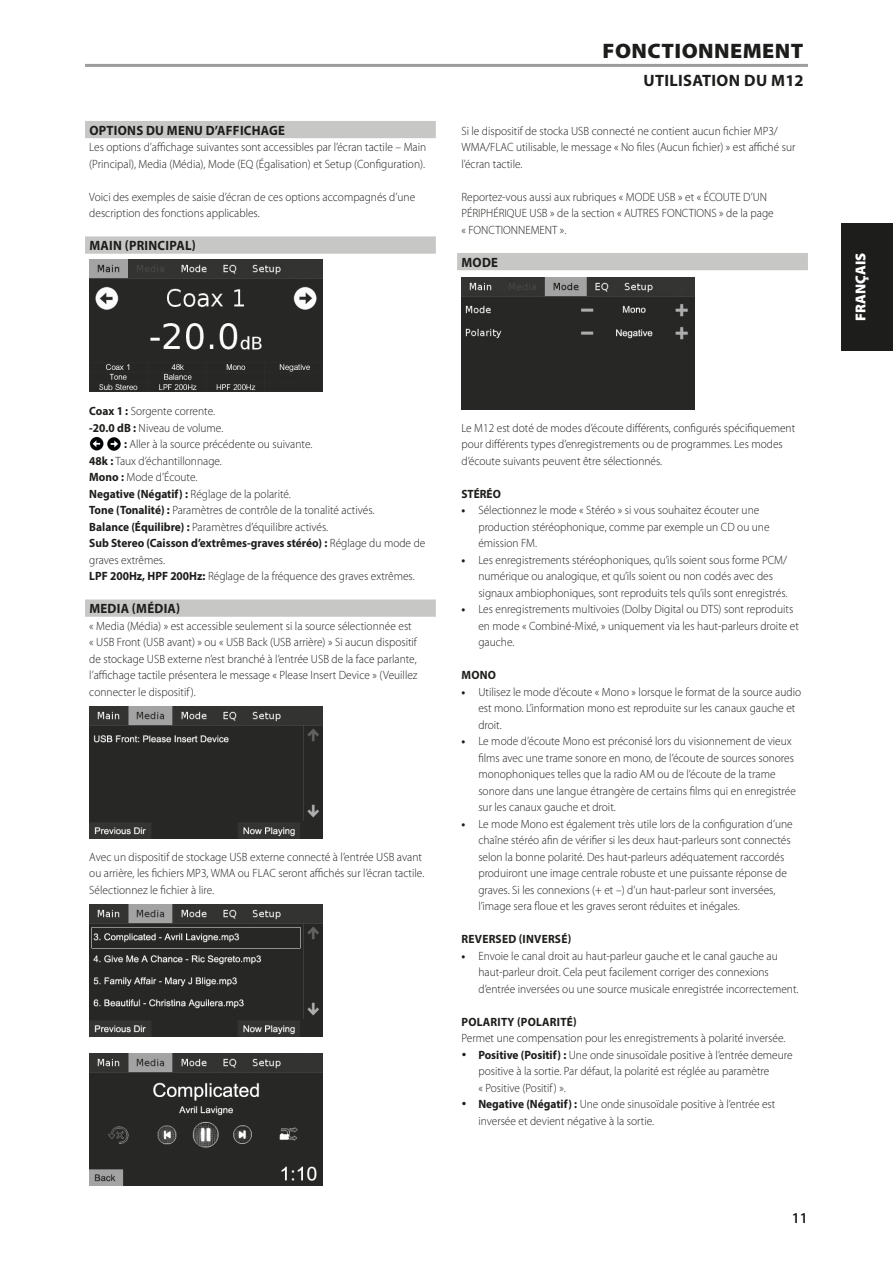
<style>
.page{position:relative;width:893px;height:1263px;background:#fff}
.page>*{position:absolute;margin:0;border:0;box-sizing:border-box;transform-origin:0 0}
.Body_copy_-_header{font:900 21px "Myriad Pro";letter-spacing:.02em;color:#1d1d1b;scale:1.05 1}
.Body_copy_-_header-2{font:700 16.5px "Myriad Pro";letter-spacing:.02em;color:#1d1d1b}
.t1{font:600 15px "Myriad Pro";color:#1d1d1b}
.t2{font:900 14.4px "Myriad Pro";color:#fff}
.Body_copy_-_sub-sect{font:700 13.5px "Myriad Pro";letter-spacing:.02em;color:#1d1d1b;scale:.95 1}
.Body_copy_-_indent_1{font:300 12px/16.5px "Myriad Pro";color:#1d1d1b;scale:.95 1}
.Body_copy_-_normal{font:300 12px/16.5px "Myriad Pro";color:#1d1d1b;scale:.95 1}
.Body_copy_-_normal-2{font:700 12px/16.5px "Myriad Pro";color:#1d1d1b;scale:.95 1}
.Body_copy_-_sub-sect-2{font:700 12px "Myriad Pro";letter-spacing:.02em;color:#1d1d1b;scale:.95 1}
.s1{font-weight:700}
.s2{font-weight:300}
</style>
<div class="page">
<div style="left:85px;top:121px;width:351px;height:17px;background:#c7c7c6"></div>
<div style="left:85px;top:236px;width:351px;height:18px;background:#c7c7c6"></div>
<div style="left:85px;top:599px;width:351px;height:18px;background:#c7c7c6"></div>
<img style="left:89px;top:436px;width:15px;height:15px">
<img style="left:107px;top:437px;width:14px;height:14px">
<div style="left:457px;top:253px;width:351px;height:17px;background:#c7c7c6"></div>
<hr style="left:85px;top:64px;width:723px;height:3px;background:#9d9d9d">
<img style="left:89px;top:259px;width:233px;height:132px">
<img style="left:89px;top:707px;width:233px;height:132px">
<img style="left:461px;top:278px;width:233px;height:132px">
<img style="left:89px;top:905px;width:233px;height:132px">
<img style="left:89px;top:1053px;width:233px;height:132px">
<div style="left:842px;top:223px;width:51px;height:127px;background:#1d1d1b"></div>
<p class="Body_copy_-_sub-sect" style="left:89px;top:121px;width:207px">OPTIONS DU MENU D’AFFICHAGE</p>
<p class="Body_copy_-_normal" style="left:89px;top:139px;width:356px">Les options d’affichage suivantes sont accessibles par l’écran tactile – Main (Principal), Media (Média), Mode (EQ (Égalisation) et Setup (Configuration).</p>
<p class="Body_copy_-_normal" style="left:89px;top:188px;width:345px">Voici des exemples de saisie d’écran de ces options accompagnés d’une description des fonctions applicables.</p>
<p class="Body_copy_-_sub-sect" style="left:89px;top:237px;width:114px">MAIN (PRINCIPAL)</p>
<p class="Body_copy_-_header" style="left:603px;top:37px;width:193px">FONCTIONNEMENT</p>
<p class="Body_copy_-_header-2" style="left:643px;top:70px;width:162px">UTILISATION DU M12</p>
<p class="Body_copy_-_normal" style="left:461px;top:122px;width:353px">Si le dispositif de stocka USB connecté ne contient aucun fichier MP3/<br>WMA/FLAC utilisable, le message « No files (Aucun fichier) » est affiché sur l’écran tactile.</p>
<p class="Body_copy_-_normal" style="left:461px;top:188px;width:330px">Reportez-vous aussi aux rubriques « MODE USB » et « ÉCOUTE D’UN<br>PÉRIPHÉRIQUE USB » de la section « AUTRES FONCTIONS » de la page « FONCTIONNEMENT ».</p>
<p class="Body_copy_-_sub-sect" style="left:461px;top:253px;width:40px">MODE</p>
<p class="Body_copy_-_normal" style="left:89px;top:403px;width:134px"><span class="s1">Coax 1 :</span> Sorgente corrente.</p>
<p class="Body_copy_-_normal" style="left:89px;top:419px;width:143px"><span class="s1">-20.0 dB :</span> Niveau de volume.</p>
<p class="Body_copy_-_normal" style="left:124px;top:436px;width:200px"><span class="s1">:</span> Aller à la source précédente ou suivante.</p>
<p class="Body_copy_-_normal" style="left:89px;top:452px;width:141px"><span class="s1">48k :</span> Taux d’échantillonnage.</p>
<p class="Body_copy_-_normal" style="left:89px;top:469px;width:115px"><span class="s1">Mono :</span> Mode d’Écoute.</p>
<p class="Body_copy_-_normal" style="left:89px;top:485px;width:214px"><span class="s1">Negative (Négatif) :</span> Réglage de la polarité.</p>
<p class="Body_copy_-_normal" style="left:89px;top:502px;width:302px"><span class="s1">Tone (Tonalité) :</span> Paramètres de contrôle de la tonalité activés.</p>
<p class="Body_copy_-_normal" style="left:89px;top:518px;width:253px"><span class="s1">Balance (Équilibre) :</span> Paramètres d’équilibre activés.</p>
<p class="Body_copy_-_normal-2" style="left:89px;top:534px;width:355px">Sub Stereo (Caisson d’extrêmes-graves stéréo) : <span class="s2">Réglage du mode de graves extrêmes.</span></p>
<p class="Body_copy_-_normal" style="left:89px;top:568px;width:344px"><span class="s1">LPF 200Hz, HPF 200Hz:</span> Réglage de la fréquence des graves extrêmes.</p>
<p class="Body_copy_-_sub-sect" style="left:89px;top:600px;width:97px">MEDIA (MÉDIA)</p>
<p class="Body_copy_-_normal" style="left:89px;top:617px;width:347px">« Media (Média) » est accessible seulement si la source sélectionnée est « USB Front (USB avant) » ou « USB Back (USB arrière) » Si aucun dispositif de stockage USB externe n’est branché à l’entrée USB de la face parlante, l’affichage tactile présentera le message « Please Insert Device » (Veuillez connecter le dispositif ).</p>
<p class="Body_copy_-_normal" style="left:89px;top:848px;width:354px">Avec un dispositif de stockage USB externe connecté à l’entrée USB avant ou arrière, les fichiers MP3, WMA ou FLAC seront affichés sur l’écran tactile.<br>Sélectionnez le fichier à lire.</p>
<p class="Body_copy_-_normal" style="left:461px;top:419px;width:353px">Le M12 est doté de modes d’écoute différents, configurés spécifiquement pour différents types d’enregistrements ou de programmes. Les modes d’écoute suivants peuvent être sélectionnés.</p>
<p class="Body_copy_-_normal-2" style="left:461px;top:485px;width:43px">STÉRÉO</p>
<p class="Body_copy_-_indent_1" style="left:478px;top:502px;width:308px;text-indent:-17px"><span class="s1">•</span> Sélectionnez le mode « Stéréo » si vous souhaitez écouter une production stéréophonique, comme par exemple un CD ou une émission FM.</p>
<p class="Body_copy_-_indent_1" style="left:478px;top:551px;width:327px;text-indent:-17px"><span class="s1">•</span> Les enregistrements stéréophoniques, qu’ils soient sous forme PCM/ numérique ou analogique, et qu’ils soient ou non codés avec des signaux ambiophoniques, sont reproduits tels qu’ils sont enregistrés.</p>
<p class="Body_copy_-_indent_1" style="left:478px;top:601px;width:339px;text-indent:-17px"><span class="s1">•</span> Les enregistrements multivoies (Dolby Digital ou DTS) sont reproduits en mode « Combiné-Mixé, » uniquement via les haut-parleurs droite et gauche.</p>
<p class="Body_copy_-_sub-sect-2" style="left:461px;top:667px;width:38px">MONO</p>
<p class="Body_copy_-_indent_1" style="left:478px;top:683px;width:341px;text-indent:-17px"><span class="s1">•</span> Utilisez le mode d’écoute « Mono » lorsque le format de la source audio est mono. L’information mono est reproduite sur les canaux gauche et droit.</p>
<p class="Body_copy_-_indent_1" style="left:478px;top:733px;width:336px;text-indent:-17px"><span class="s1">•</span> Le mode d’écoute Mono est préconisé lors du visionnement de vieux films avec une trame sonore en mono, de l’écoute de sources sonores monophoniques telles que la radio AM ou de l’écoute de la trame sonore dans une langue étrangère de certains films qui en enregistrée sur les canaux gauche et droit.</p>
<p class="Body_copy_-_indent_1" style="left:478px;top:815px;width:332px;text-indent:-17px"><span class="s1">•</span> Le mode Mono est également très utile lors de la configuration d’une chaîne stéréo afin de vérifier si les deux haut-parleurs sont connectés selon la bonne polarité. Des haut-parleurs adéquatement raccordés produiront une image centrale robuste et une puissante réponse de graves. Si les connexions (+ et –) d’un haut-parleur sont inversées, l’image sera floue et les graves seront réduites et inégales.</p>
<p class="Body_copy_-_sub-sect-2" style="left:461px;top:931px;width:117px">REVERSED (INVERSÉ)</p>
<p class="Body_copy_-_indent_1" style="left:478px;top:947px;width:338px;text-indent:-17px"><span class="s1">•</span> Envoie le canal droit au haut-parleur gauche et le canal gauche au haut-parleur droit. Cela peut facilement corriger des connexions d’entrée inversées ou une source musicale enregistrée incorrectement.</p>
<p class="Body_copy_-_sub-sect-2" style="left:461px;top:1014px;width:123px">POLARITY (POLARITÉ)</p>
<p class="Body_copy_-_normal" style="left:461px;top:1030px;width:343px">Permet une compensation pour les enregistrements à polarité inversée.</p>
<p class="Body_copy_-_indent_1" style="left:478px;top:1046px;width:332px;text-indent:-17px">• <span class="s1">Positive (Positif) :</span> Une onde sinusoïdale positive à l’entrée demeure positive à la sortie. Par défaut, la polarité est réglée au paramètre<br>« Positive (Positif ) ».</p>
<p class="Body_copy_-_indent_1" style="left:478px;top:1096px;width:314px;text-indent:-17px">• <span class="s1">Negative (Négatif) :</span> Une onde sinusoïdale positive à l’entrée est inversée et devient négative à la sortie.</p>
<p class="t1" style="left:792px;top:1208px;width:18px">11</p>
<p class="t2" style="left:851px;top:321px;width:69px;rotate:-90deg">FRANÇAIS</p>
</div>
